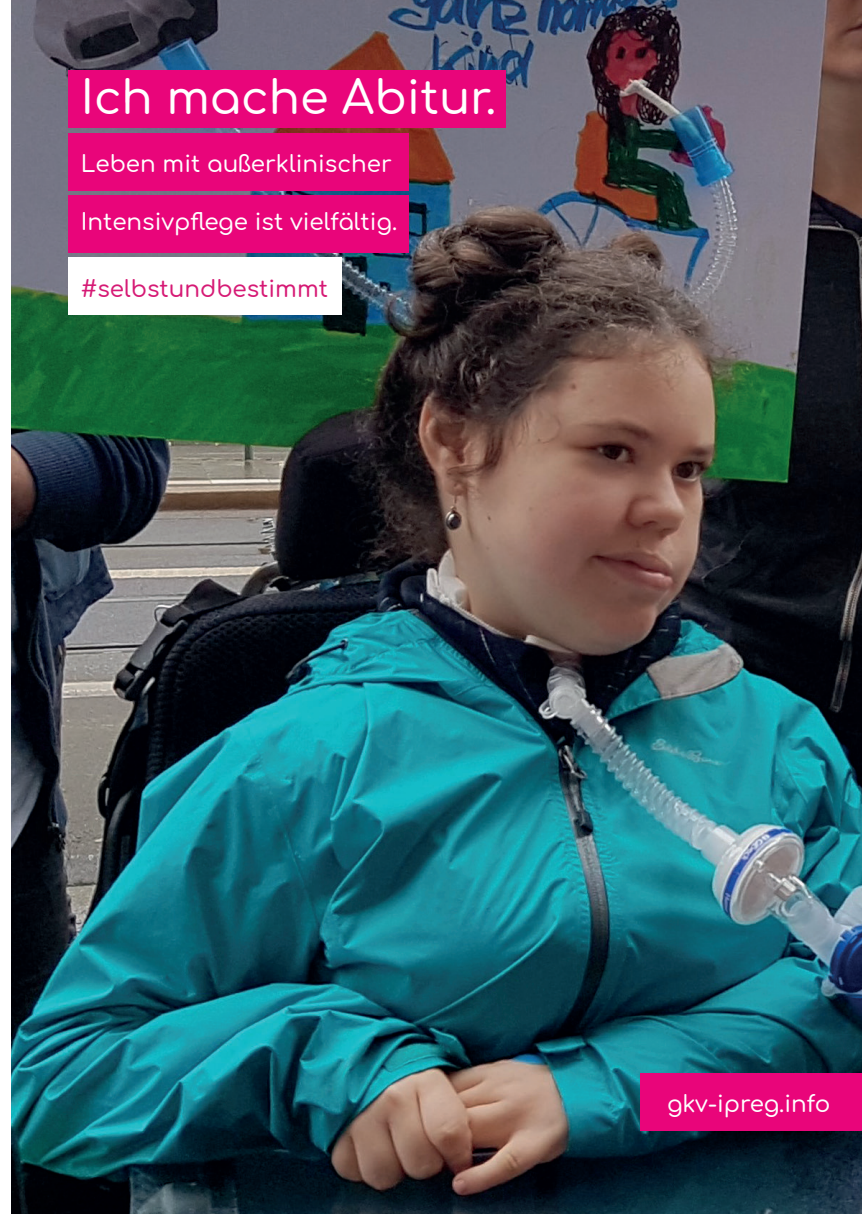
<style>
.page{position:relative;width:862px;height:1214px;background:#fff}
.page>*{position:absolute;margin:0;border:0;box-sizing:border-box;transform-origin:0 0}
.t1{font:500 46.2px "Comfortaa";color:#fff}
.t2{font:500 23px "Comfortaa";color:#fff}
.t3{font:500 23px "Comfortaa";color:#d61a75}
</style>
<div class="page">
<img style="left:11px;top:0;width:851px;height:1213px">
<div style="left:640px;top:1073px;width:222px;height:57px;background:#e9057a"></div>
<div style="left:69px;top:70px;width:437px;height:58px;background:#e9057a"></div>
<div style="left:69px;top:133px;width:340px;height:57px;background:#e9057a"></div>
<div style="left:69px;top:195px;width:340px;height:57px;background:#e9057a"></div>
<div style="left:69px;top:258px;width:273px;height:57px;background:#fff"></div>
<h1 class="t1" style="left:81px;top:56px;width:417px">Ich mache Abitur.</h1>
<p class="t2" style="left:81px;top:143px;width:312px">Leben mit außerklinischer</p>
<p class="t2" style="left:81px;top:201px;width:318px">Intensivpflege ist vielfältig.</p>
<p class="t3" style="left:81px;top:267px;width:249px">#selbstundbestimmt</p>
<p class="t2" style="left:667px;top:1083px;width:165px">gkv-ipreg.info</p>
</div>
